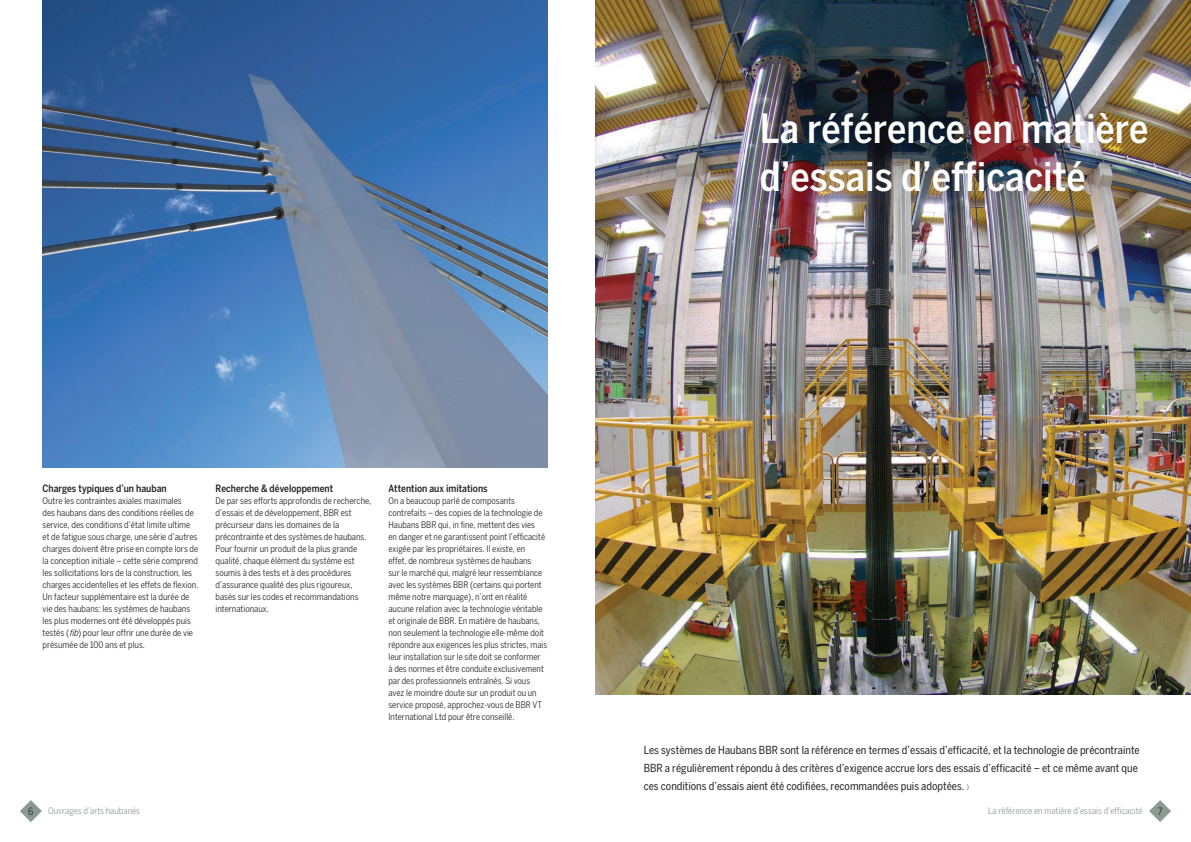
<style>
.page{position:relative;width:1191px;height:842px;background:#fff}
.page>*{position:absolute;margin:0;border:0;box-sizing:border-box;transform-origin:0 0}
.t1{font:500 condensed 40px/48px "Benton Sans";color:#fff}
.t2{font:condensed 11px/18px "Benton Sans";color:#231f20}
.t3{font:500 condensed 10px "Benton Sans";color:#231f20}
.t4{font:condensed 10px "Benton Sans";color:#231f20}
.t5{font:condensed 9px/12px "Benton Sans";color:#231f20}
.t6{font:condensed 9px "Benton Sans";color:#8b9b92}
.s1{font-style:italic}
.s2{color:#8b9b92}
</style>
<div class="page">
<img style="left:43px;top:0;width:504px;height:468px">
<img style="left:595px;top:0;width:596px;height:694px">
<svg style="left:20px;top:800px;width:22px;height:22px"></svg>
<svg style="left:1149px;top:800px;width:22px;height:22px"></svg>
<h1 class="t1" style="left:760px;top:104px;width:390px">La référence en matière d’essais d’efficacité</h1>
<p class="t3" style="left:43px;top:483px;width:126px">Charges typiques d’un hauban</p>
<p class="t5" style="left:43px;top:495px;width:157px">Outre les contraintes axiales maximales<br>des haubans dans des conditions réelles de service, des conditions d’état limite ultime et de fatigue sous charge, une série d’autres charges doivent être prise en compte lors de la conception initiale – cette série comprend les sollicitations lors de la construction, les charges accidentelles et les effets de flexion.<br>Un facteur supplémentaire est la durée de vie des haubans: les systèmes de haubans les plus modernes ont été développés puis testés (<span class="s1">fib</span>) pour leur offrir une durée de vie présumée de 100 ans et plus.</p>
<p class="t3" style="left:215px;top:483px;width:119px">Recherche &amp; développement</p>
<p class="t5" style="left:215px;top:495px;width:157px">De par ses efforts approfondis de recherche, d’essais et de développement, BBR est précurseur dans les domaines de la précontrainte et des systèmes de haubans.<br>Pour fournir un produit de la plus grande qualité, chaque élément du système est soumis à des tests et à des procédures d’assurance qualité des plus rigoureux, basés sur les codes et recommandations internationaux.</p>
<p class="t3" style="left:388px;top:483px;width:101px">Attention aux imitations</p>
<p class="t5" style="left:388px;top:495px;width:160px">On a beaucoup parlé de composants contrefaits – des copies de la technologie de Haubans BBR qui, in fine, mettent des vies<br>en danger et ne garantissent point l’efficacité exigée par les propriétaires. Il existe, en<br>effet, de nombreux systèmes de haubans<br>sur le marché qui, malgré leur ressemblance avec les systèmes BBR (certains qui portent même notre marquage), n’ont en réalité aucune relation avec la technologie véritable et originale de BBR. En matière de haubans, non seulement la technologie elle-même doit répondre aux exigences les plus strictes, mais leur installation sur le site doit se conformer<br>à des normes et être conduite exclusivement par des professionnels entraînés. Si vous avez le moindre doute sur un produit ou un service proposé, approchez-vous de BBR VT International Ltd pour être conseillé.</p>
<p class="t2" style="left:643px;top:741px;width:497px">Les systèmes de Haubans BBR sont la référence en termes d’essais d’efficacité, et la technologie de précontrainte<br>BBR a régulièrement répondu à des critères d’exigence accrue lors des essais d’efficacité – et ce même avant que ces conditions d’essais aient été codifiées, recommandées puis adoptées. <span class="s2">›</span></p>
<p class="t4" style="left:28px;top:805px;width:7px">6</p>
<p class="t6" style="left:48px;top:806px;width:93px">Ouvrages d’arts haubanés</p>
<p class="t6" style="left:988px;top:806px;width:156px">La référence en matière d’essais d’efficacité</p>
<p class="t4" style="left:1157px;top:805px;width:6px">7</p>
</div>
